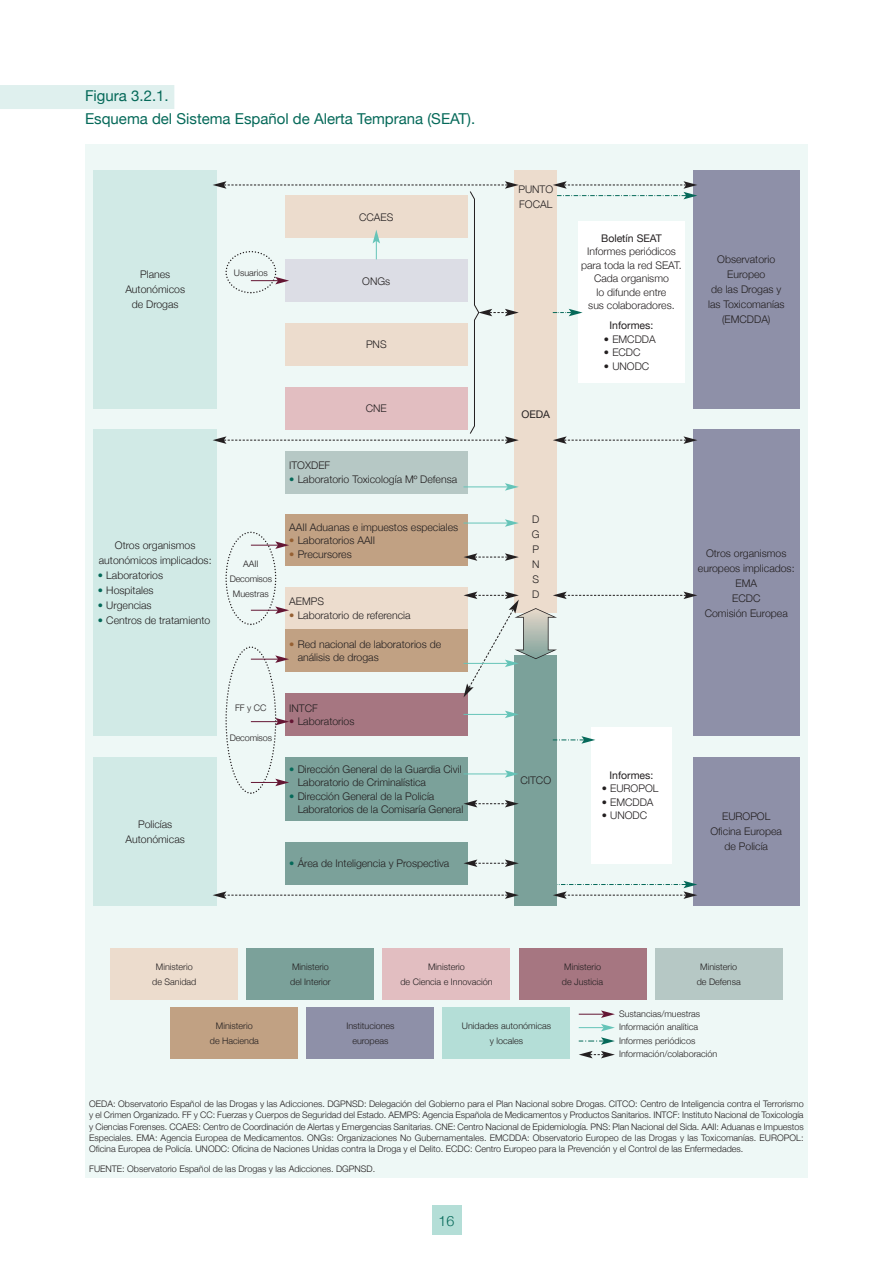
<style>
.page{position:relative;width:893px;height:1263px;background:#fff}
.page>*{position:absolute;margin:0;border:0;box-sizing:border-box;transform-origin:0 0}
.t1{font:15px/23.7px "Helvetica Neue";color:#056959}
.t2{font:300 14.25px "Helvetica Neue";color:#056959}
.t3{font:300 10.5px/15px "Helvetica Neue";color:#231f20;text-align:center}
.t4{font:10.5px "Helvetica Neue";color:#231f20}
.t5{font:300 9px/15px "Helvetica Neue";color:#231f20;text-align:center}
.s1{color:#056959}
.s2{color:#956033}
.s3{color:#641633}
</style>
<div class="page">
<div style="left:85px;top:145px;width:723px;height:1033px;background:#eef8f6"></div>
<div style="left:443px;top:1008px;width:127px;height:51px;background:#b4ded7"></div>
<div style="left:307px;top:1008px;width:127px;height:51px;background:#8e90a8"></div>
<div style="left:171px;top:1008px;width:127px;height:51px;background:#c1a183"></div>
<div style="left:519px;top:948px;width:127px;height:51px;background:#a67681"></div>
<div style="left:383px;top:948px;width:127px;height:51px;background:#e2bec1"></div>
<div style="left:655px;top:948px;width:127px;height:51px;background:#b6c8c5"></div>
<div style="left:247px;top:948px;width:127px;height:51px;background:#7ba19a"></div>
<div style="left:111px;top:948px;width:127px;height:51px;background:#ecdccd"></div>
<div style="left:94px;top:757px;width:123px;height:149px;background:#d1eae6"></div>
<div style="left:94px;top:429px;width:123px;height:307px;background:#d1eae6"></div>
<div style="left:285px;top:451px;width:183px;height:42px;background:#b6c8c5"></div>
<div style="left:514px;top:655px;width:43px;height:251px;background:#7ba19a"></div>
<div style="left:514px;top:170px;width:43px;height:442px;background:#ecdccd"></div>
<div style="left:693px;top:757px;width:106px;height:149px;background:#8e90a8"></div>
<div style="left:693px;top:429px;width:106px;height:307px;background:#8e90a8"></div>
<div style="left:693px;top:170px;width:106px;height:238px;background:#8e90a8"></div>
<div style="left:94px;top:170px;width:123px;height:238px;background:#d1eae6"></div>
<div style="left:0;top:85px;width:174px;height:24px;background:#dff0ee"></div>
<div style="left:432px;top:1205px;width:29px;height:30px;background:#b4ded7"></div>
<div style="left:578px;top:221px;width:107px;height:162px;background:#fff"></div>
<div style="left:591px;top:727px;width:81px;height:136px;background:#fff"></div>
<svg style="left:553px;top:309px;width:30px;height:7px"></svg>
<svg style="left:553px;top:181px;width:144px;height:18px"></svg>
<svg style="left:213px;top:181px;width:306px;height:263px"></svg>
<svg style="left:553px;top:436px;width:144px;height:8px"></svg>
<div style="left:285px;top:514px;width:183px;height:52px;background:#c1a183"></div>
<div style="left:285px;top:587px;width:183px;height:42px;background:#ecdccd"></div>
<div style="left:285px;top:629px;width:183px;height:43px;background:#c1a183"></div>
<div style="left:285px;top:693px;width:183px;height:43px;background:#a67681"></div>
<div style="left:285px;top:757px;width:183px;height:64px;background:#7ba19a"></div>
<div style="left:285px;top:842px;width:183px;height:42px;background:#7ba19a"></div>
<svg style="left:225px;top:531px;width:64px;height:95px"></svg>
<svg style="left:225px;top:646px;width:64px;height:148px"></svg>
<svg style="left:213px;top:891px;width:306px;height:8px"></svg>
<hr style="left:463px;top:523px;width:44px;height:1px;background:#65c4b8">
<svg style="left:505px;top:519px;width:14px;height:8px"></svg>
<svg style="left:464px;top:553px;width:55px;height:8px"></svg>
<hr style="left:463px;top:714px;width:44px;height:1px;background:#65c4b8">
<svg style="left:505px;top:711px;width:13px;height:7px"></svg>
<hr style="left:463px;top:773px;width:44px;height:1px;background:#65c4b8">
<svg style="left:505px;top:770px;width:13px;height:8px"></svg>
<svg style="left:464px;top:800px;width:55px;height:7px"></svg>
<svg style="left:464px;top:859px;width:55px;height:8px"></svg>
<hr style="left:463px;top:486px;width:44px;height:1px;background:#65c4b8">
<svg style="left:505px;top:483px;width:14px;height:8px"></svg>
<svg style="left:463px;top:592px;width:234px;height:105px"></svg>
<svg style="left:553px;top:736px;width:42px;height:8px"></svg>
<svg style="left:553px;top:881px;width:144px;height:18px"></svg>
<svg style="left:579px;top:1010px;width:36px;height:8px"></svg>
<svg style="left:579px;top:1024px;width:36px;height:7px"></svg>
<svg style="left:579px;top:1037px;width:36px;height:8px"></svg>
<svg style="left:579px;top:1051px;width:36px;height:7px"></svg>
<p class="t1" style="left:85px;top:83px;width:392px">Figura 3.2.1.<br>Esquema del Sistema Español de Alerta Temprana (SEAT).</p>
<p class="t3" style="left:140px;top:267px;width:32px">Planes</p>
<p class="t5" style="left:234px;top:265px;width:35px">Usuarios</p>
<p class="t3" style="left:125px;top:282px;width:61px">Autonómicos de Drogas</p>
<p class="t3" style="left:359px;top:209px;width:36px">CCAES</p>
<p class="t3" style="left:362px;top:273px;width:30px">ONGs</p>
<p class="t3" style="left:366px;top:337px;width:22px">PNS</p>
<p class="t3" style="left:99px;top:538px;width:114px">Otros organismos autonómicos implicados:</p>
<p class="t3" style="left:98px;top:568px;width:67px"><span class="s1">•</span> Laboratorios</p>
<p class="t3" style="left:98px;top:583px;width:57px"><span class="s1">•</span> Hospitales</p>
<p class="t3" style="left:98px;top:598px;width:55px"><span class="s1">•</span> Urgencias</p>
<p class="t3" style="left:98px;top:613px;width:114px"><span class="s1">•</span> Centros de tratamiento</p>
<p class="t3" style="left:126px;top:816px;width:61px">Policías<br>Autonómicas</p>
<p class="t3" style="left:366px;top:401px;width:23px">CNE</p>
<p class="t5" style="left:230px;top:556px;width:44px">AAII<br>Decomisos<br>Muestras</p>
<p class="t5" style="left:235px;top:700px;width:33px">FF y CC</p>
<p class="t5" style="left:230px;top:730px;width:44px">Decomisos</p>
<p class="t3" style="left:289px;top:458px;width:43px">ITOXDEF</p>
<p class="t3" style="left:289px;top:471px;width:170px"><span class="s1">•</span> Laboratorio Toxicología Mº Defensa</p>
<p class="t3" style="left:289px;top:519px;width:170px">AAII Aduanas e impuestos especiales</p>
<p class="t3" style="left:289px;top:532px;width:88px"><span class="s2">•</span> Laboratorios AAII</p>
<p class="t3" style="left:289px;top:546px;width:64px"><span class="s2">•</span> Precursores</p>
<p class="t3" style="left:289px;top:594px;width:36px">AEMPS</p>
<p class="t3" style="left:289px;top:607px;width:123px"><span class="s2">•</span> Laboratorio de referencia</p>
<p class="t3" style="left:298px;top:637px;width:145px;line-height:13.5px;text-align:left;text-indent:-9px"><span class="s2">•</span> Red nacional de laboratorios de análisis de drogas</p>
<p class="t3" style="left:289px;top:700px;width:30px">INTCF</p>
<p class="t3" style="left:289px;top:714px;width:67px"><span class="s3">•</span> Laboratorios</p>
<p class="t3" style="left:298px;top:762px;width:165px;line-height:13.5px;text-align:left;text-indent:-9px"><span class="s1">•</span> Dirección General de la Guardia Civil<br>Laboratorio de Criminalística</p>
<p class="t3" style="left:298px;top:789px;width:167px;line-height:13.5px;text-align:left;text-indent:-9px"><span class="s1">•</span> Dirección General de la Policía<br>Laboratorios de la Comisaría General</p>
<p class="t3" style="left:289px;top:856px;width:162px"><span class="s1">•</span> Área de Inteligencia y Prospectiva</p>
<p class="t3" style="left:518px;top:181px;width:36px;text-align:left">PUNTO<br>FOCAL</p>
<p class="t4" style="left:521px;top:408px;width:30px">OEDA</p>
<p class="t4" style="left:601px;top:232px;width:62px">Boletín SEAT</p>
<p class="t3" style="left:581px;top:245px;width:102px;line-height:13.5px">Informes periódicos para toda la red SEAT.<br>Cada organismo<br>lo difunde entre<br>sus colaboradores.</p>
<p class="t3" style="left:708px;top:252px;width:78px">Observatorio<br>Europeo<br>de las Drogas y las Toxicomanías (EMCDDA)</p>
<p class="t4" style="left:609px;top:319px;width:45px">Informes:</p>
<p class="t3" style="left:604px;top:331px;width:53px">• EMCDDA</p>
<p class="t3" style="left:604px;top:345px;width:38px">• ECDC</p>
<p class="t3" style="left:604px;top:358px;width:47px">• UNODC</p>
<p class="t3" style="left:532px;top:511px;width:9px;text-align:justify">D G P</p>
<p class="t3" style="left:706px;top:545px;width:82px">Otros organismos</p>
<p class="t3" style="left:532px;top:556px;width:9px">N</p>
<p class="t3" style="left:698px;top:560px;width:98px">europeos implicados:</p>
<p class="t3" style="left:532px;top:571px;width:8px">S</p>
<p class="t3" style="left:735px;top:575px;width:23px">EMA</p>
<p class="t3" style="left:532px;top:586px;width:9px">D</p>
<p class="t3" style="left:705px;top:590px;width:85px">ECDC<br>Comisión Europea</p>
<p class="t3" style="left:520px;top:773px;width:32px">CITCO</p>
<p class="t4" style="left:609px;top:769px;width:45px">Informes:</p>
<p class="t3" style="left:602px;top:781px;width:58px">• EUROPOL</p>
<p class="t3" style="left:602px;top:794px;width:53px">• EMCDDA</p>
<p class="t3" style="left:602px;top:808px;width:47px">• UNODC</p>
<p class="t3" style="left:722px;top:809px;width:50px">EUROPOL</p>
<p class="t3" style="left:710px;top:824px;width:73px">Oficina Europea de Policía</p>
<p class="t5" style="left:152px;top:959px;width:46px">Ministerio de Sanidad</p>
<p class="t5" style="left:290px;top:959px;width:42px;text-align:left">Ministerio del Interior</p>
<p class="t5" style="left:400px;top:959px;width:94px">Ministerio<br>de Ciencia e Innovación</p>
<p class="t5" style="left:562px;top:959px;width:43px;text-align:left">Ministerio de Justicia</p>
<p class="t5" style="left:697px;top:959px;width:46px">Ministerio de Defensa</p>
<p class="t5" style="left:210px;top:1018px;width:51px">Ministerio<br>de Hacienda</p>
<p class="t5" style="left:346px;top:1018px;width:50px">Instituciones europeas</p>
<p class="t5" style="left:462px;top:1018px;width:91px">Unidades autonómicas y locales</p>
<p class="t5" style="left:619px;top:1006px;width:100px;line-height:13.5px;text-align:left">Sustancias/muestras<br>Información analítica<br>Informes periódicos<br>Información/colaboración</p>
<p class="t5" style="left:89px;top:1098px;width:716px;line-height:11.2px;text-align:justify">OEDA: Observatorio Español de las Drogas y las Adicciones. DGPNSD: Delegación del Gobierno para el Plan Nacional sobre Drogas. CITCO: Centro de Inteligencia contra el Terrorismo y el Crimen Organizado. FF y CC: Fuerzas y Cuerpos de Seguridad del Estado. AEMPS: Agencia Española de Medicamentos y Productos Sanitarios. INTCF: Instituto Nacional de Toxicología y Ciencias Forenses. CCAES: Centro de Coordinación de Alertas y Emergencias Sanitarias. CNE: Centro Nacional de Epidemiología. PNS: Plan Nacional del Sida. AAII: Aduanas e Impuestos Especiales. EMA: Agencia Europea de Medicamentos. ONGs: Organizaciones No Gubernamentales. EMCDDA: Observatorio Europeo de las Drogas y las Toxicomanías. EUROPOL:<br>Oficina Europea de Policía. UNODC: Oficina de Naciones Unidas contra la Droga y el Delito. ECDC: Centro Europeo para la Prevención y el Control de las Enfermedades.</p>
<p class="t5" style="left:89px;top:1161px;width:287px">FUENTE: Observatorio Español de las Drogas y las Adicciones. DGPNSD.</p>
<p class="t2" style="left:439px;top:1212px;width:17px">16</p>
</div>
